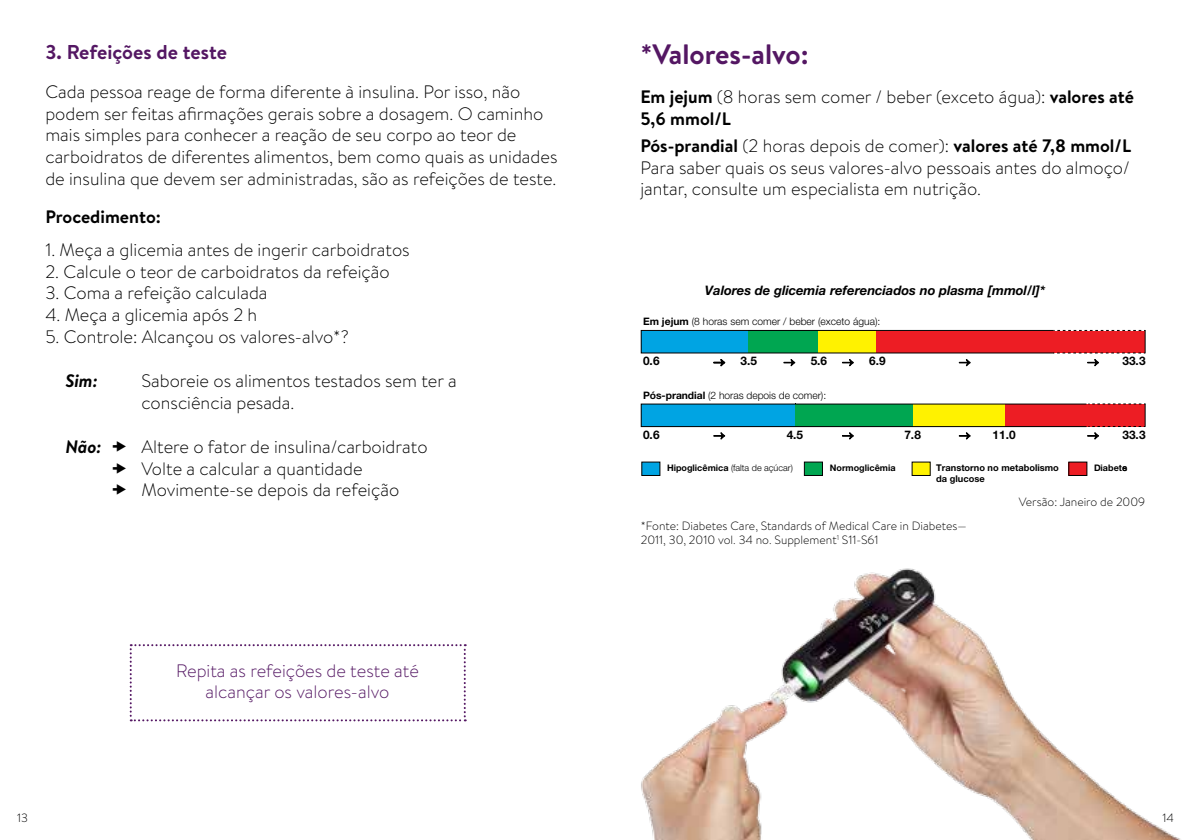
<style>
.page{position:relative;width:1191px;height:840px;background:#fff}
.page>*{position:absolute;margin:0;border:0;box-sizing:border-box;transform-origin:0 0}
.t1{font:700 28px "Brandon Text";color:#541763}
.t2{font:700 20px "Brandon Text";color:#541763}
.t3{font:300 18px/21.6px "Brandon Text";color:#000}
.t4{font:300 18px/21.6px "Brandon Text";color:#541763;text-align:center}
.t5{font:700 18px "Brandon Text";color:#000}
.t6{font:italic 700 18px "Brandon Text";letter-spacing:-.005em;color:#000}
.t7{font:italic 700 13px "Helvetica Neue LT Std";color:#000}
.t8{font:300 12px/14.4px "Brandon Text";color:#000}
.t9{font:700 11.8px "Helvetica Neue LT Std";color:#000}
.t10{font:300 10.2px "Helvetica Neue LT Std";color:#000}
.t11{font:700 9.2px/11.2px "Helvetica Neue";color:#000}
.t12{font:300 9px "Helvetica Neue LT Std";color:#000}
.t13{font:700 9px "Helvetica Neue LT Std";color:#000}
.t14{font:5.4px "Helvetica Neue LT Std";color:#000}
.s1{font-weight:300;font-style:normal}
.s2{font-weight:700}
</style>
<div class="page">
<svg style="left:713px;top:432px;width:12px;height:7px"></svg>
<svg style="left:842px;top:432px;width:11px;height:7px"></svg>
<svg style="left:959px;top:432px;width:11px;height:7px"></svg>
<div style="left:641px;top:461px;width:19px;height:14px;background:#00a4e3"></div>
<div style="left:804px;top:461px;width:19px;height:14px;background:#00a651;border:1px solid #000"></div>
<div style="left:911px;top:461px;width:19px;height:14px;background:#fff200"></div>
<svg style="left:1052px;top:329px;width:93px;height:147px"></svg>
<svg style="left:641px;top:329px;width:446px;height:98px"></svg>
<svg style="left:130px;top:644px;width:336px;height:77px"></svg>
<img style="left:641px;top:568px;width:539px;height:271px">
<p class="t2" style="left:45px;top:38px;width:183px">3. Refeições de teste</p>
<p class="t3" style="left:45px;top:80px;width:513px">Cada pessoa reage de forma diferente à insulina. Por isso, não podem ser feitas afirmações gerais sobre a dosagem. O caminho mais simples para conhecer a reação de seu corpo ao teor de carboidratos de diferentes alimentos, bem como quais as unidades de insulina que devem ser administradas, são as refeições de teste.</p>
<p class="t5" style="left:45px;top:204px;width:117px">Procedimento:</p>
<p class="t3" style="left:45px;top:238px;width:366px">1. Meça a glicemia antes de ingerir carboidratos</p>
<p class="t3" style="left:45px;top:260px;width:346px">2. Calcule o teor de carboidratos da refeição</p>
<p class="t3" style="left:45px;top:281px;width:224px">3. Coma a refeição calculada</p>
<p class="t3" style="left:45px;top:303px;width:213px">4. Meça a glicemia após 2 h</p>
<p class="t3" style="left:45px;top:325px;width:305px">5. Controle: Alcançou os valores-alvo*?</p>
<p class="t6" style="left:65px;top:368px;width:54px">Sim: <span class="s1">S</span></p>
<p class="t3" style="left:141px;top:369px;width:317px;text-indent:10px">aboreie os alimentos testados sem ter a consciência pesada.</p>
<p class="t6" style="left:65px;top:434px;width:37px">Não:</p>
<p class="t3" style="left:127px;top:435px;width:302px">Altere o fator de insulina/carboidrato</p>
<p class="t3" style="left:141px;top:456px;width:223px">Volte a calcular a quantidade</p>
<p class="t3" style="left:127px;top:478px;width:273px">Movimente-se depois da refeição</p>
<p class="t4" style="left:176px;top:658px;width:244px">Repita as refeições de teste até alcançar os valores-alvo</p>
<h1 class="t1" style="left:640px;top:35px;width:170px">*Valores-alvo:</h1>
<p class="t3" style="left:640px;top:85px;width:495px"><span class="s2">Em jejum</span> (8 horas sem comer / beber (exceto água): <span class="s2">valores até<br>5,6 mmol/L</span></p>
<p class="t3" style="left:640px;top:134px;width:492px;text-align:justify"><span class="s2">Pós-prandial</span> (2 horas depois de comer): <span class="s2">valores até 7,8 mmol/L </span>Para saber quais os seus valores-alvo pessoais antes do almoço/ jantar, consulte um especialista em nutrição.</p>
<p class="t7" style="left:705px;top:282px;width:342px">Valores de glicemia referenciados no plasma [mmol/l]*</p>
<p class="t10" style="left:643px;top:315px;width:239px"><span class="s2">Em jejum</span> (8 horas sem comer / beber (exceto água):</p>
<p class="t9" style="left:643px;top:354px;width:18px">0.6</p>
<p class="t9" style="left:740px;top:354px;width:18px">3.5</p>
<p class="t9" style="left:810px;top:354px;width:18px">5.6</p>
<p class="t9" style="left:869px;top:354px;width:18px">6.9</p>
<p class="t9" style="left:1122px;top:354px;width:25px">33.3</p>
<p class="t10" style="left:643px;top:388px;width:185px"><span class="s2">Pós-prandial</span> (2 horas depois de comer):</p>
<p class="t9" style="left:643px;top:427px;width:18px">0.6</p>
<p class="t9" style="left:786px;top:427px;width:18px">4.5</p>
<p class="t9" style="left:904px;top:427px;width:18px">7.8</p>
<p class="t9" style="left:992px;top:427px;width:25px">11.0</p>
<p class="t9" style="left:1122px;top:427px;width:25px">33.3</p>
<p class="t12" style="left:667px;top:462px;width:127px"><span class="s2">Hipoglicêmica</span> (falta de açúcar)</p>
<p class="t13" style="left:830px;top:462px;width:67px">Normoglicêmia</p>
<p class="t13" style="left:1094px;top:462px;width:35px">Diabetes</p>
<p class="t11" style="left:936px;top:462px;width:124px">Transtorno no metabolismo da glucose</p>
<p class="t8" style="left:641px;top:517px;width:327px">*Fonte: Diabetes Care, Standards of Medical Care in Diabetes—<br>2011, 30, 2010 vol. 34 no. Supplement<sup>1</sup> S11-S61</p>
<p class="t8" style="left:1019px;top:494px;width:128px">Versão: Janeiro de 2009</p>
<p class="t14" style="left:1087px;top:501px;width:59px">Versão: Janeiro de 2009</p>
<p class="t8" style="left:17px;top:809px;width:12px">13</p>
<p class="t8" style="left:1162px;top:809px;width:13px">14</p>
</div>
